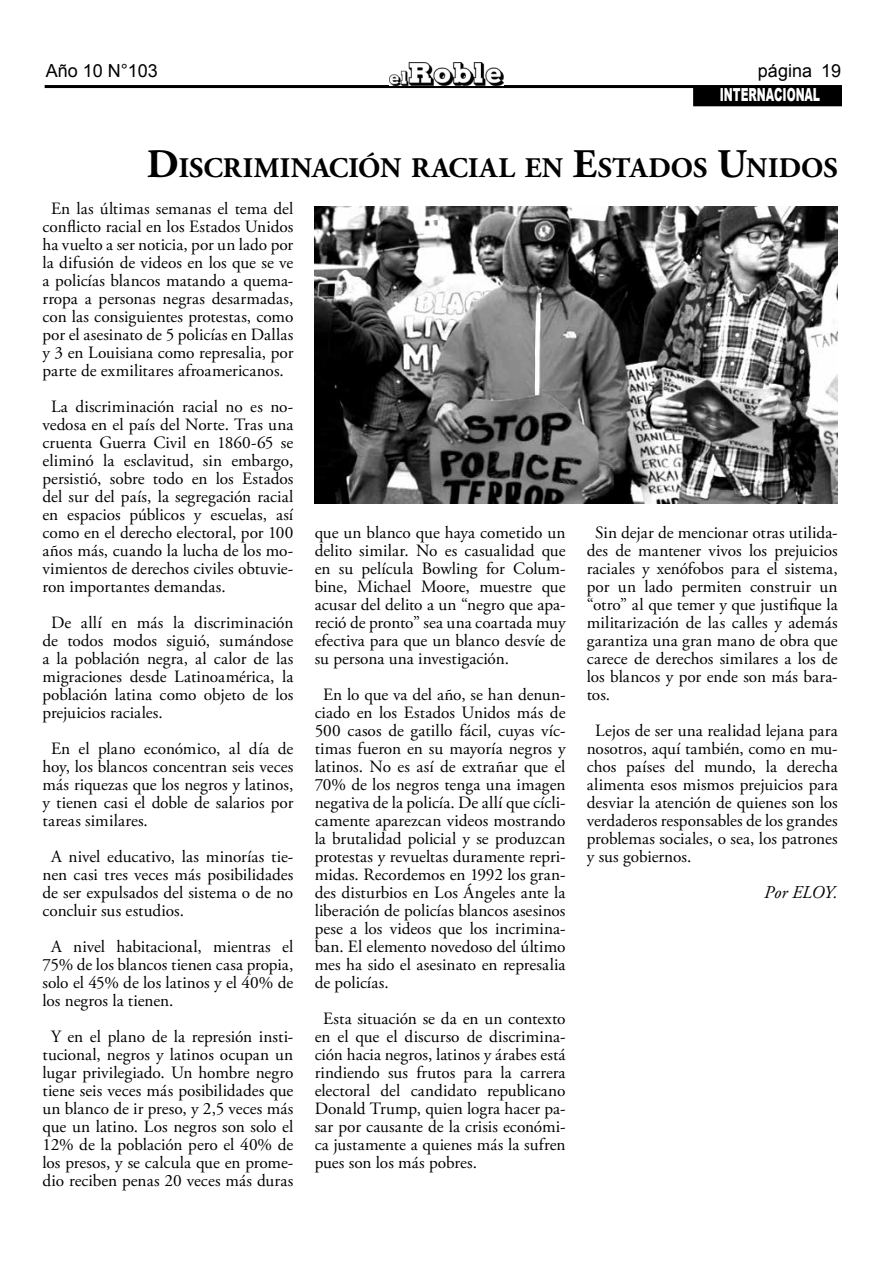
<style>
.page{position:relative;width:893px;height:1263px;background:#fff}
.page>*{position:absolute;margin:0;border:0;box-sizing:border-box;transform-origin:0 0}
.t1{font:700 28.35px "Adobe Garamond Pro";letter-spacing:.005em;color:#000}
.t2{font:18px "Arial";color:#000}
.t3{font:900 18px "Arial";color:#fff;scale:.6 1}
.t4{font:italic 18px "Adobe Garamond Pro";letter-spacing:-.005em;color:#000}
.t5{font:17.25px/18px "Adobe Garamond Pro";color:#000;text-align:justify}
.s1{font-size:40.5px}
</style>
<div class="page">
<hr style="left:45px;top:85px;width:797px;height:3px;background:#000">
<div style="left:694px;top:87px;width:147px;height:19px;background:#000"></div>
<img style="left:389px;top:62px;width:115px;height:23px">
<img style="left:315px;top:207px;width:523px;height:296px">
<p class="t2" style="left:46px;top:59px;width:114px">Año 10 N°103</p>
<p class="t2" style="left:758px;top:59px;width:85px">página 19</p>
<p class="t3" style="left:720px;top:81px;width:169px">INTERNACIONAL</p>
<h1 class="t1" style="left:147px;top:152px;width:692px"><span class="s1">D</span>ISCRIMINACIÓN RACIAL EN <span class="s1">E</span>STADOS <span class="s1">U</span>NIDOS</h1>
<p class="t5" style="left:43px;top:200px;width:252px;text-align:center">En las últimas semanas el tema del conflicto racial en los Estados Unidos ha vuelto a ser noticia, por un lado por la difusión de videos en los que se ve a policías blancos matando a quema&shy;rropa a personas negras desarmadas, con las consiguientes protestas, como por el asesinato de 5 policías en Dallas y 3 en Louisiana como represalia, por parte de exmilitares afroamericanos.</p>
<p class="t5" style="left:43px;top:398px;width:252px;text-indent:9px">La discriminación racial no es no&shy;vedosa en el país del Norte. Tras una cruenta Guerra Civil en 1860-65 se eliminó la esclavitud, sin embargo, persistió, sobre todo en los Estados del sur del país, la segregación racial en espacios públicos y escuelas, así como en el derecho electoral, por 100 años más, cuando la lucha de los mo&shy;vimientos de derechos civiles obtuvie&shy;ron importantes demandas.</p>
<p class="t5" style="left:43px;top:614px;width:252px;text-indent:9px">De allí en más la discriminación de todos modos siguió, sumándose a la población negra, al calor de las migraciones desde Latinoamérica, la población latina como objeto de los prejuicios raciales.</p>
<p class="t5" style="left:43px;top:740px;width:252px;text-indent:9px">En el plano económico, al día de hoy, los blancos concentran seis veces más riquezas que los negros y latinos, y tienen casi el doble de salarios por tareas similares.</p>
<p class="t5" style="left:43px;top:848px;width:252px;text-indent:9px">A nivel educativo, las minorías tie&shy;nen casi tres veces más posibilidades de ser expulsados del sistema o de no concluir sus estudios.</p>
<p class="t5" style="left:43px;top:938px;width:252px;text-indent:9px">A nivel habitacional, mientras el 75% de los blancos tienen casa propia, solo el 45% de los latinos y el 40% de los negros la tienen.</p>
<p class="t5" style="left:43px;top:1028px;width:252px;text-align:center">Y en el plano de la represión insti&shy;tucional, negros y latinos ocupan un lugar privilegiado. Un hombre negro tiene seis veces más posibilidades que un blanco de ir preso, y 2,5 veces más que un latino. Los negros son solo el 12% de la población pero el 40% de los presos, y se calcula que en prome&shy;dio reciben penas 20 veces más duras</p>
<p class="t5" style="left:587px;top:524px;width:252px;text-indent:9px">Sin dejar de mencionar otras utilida&shy;des de mantener vivos los prejuicios raciales y xenófobos para el sistema, por un lado permiten construir un “otro” al que temer y que justifique la militarización de las calles y además garantiza una gran mano de obra que carece de derechos similares a los de los blancos y por ende son más bara&shy;tos.</p>
<p class="t5" style="left:587px;top:722px;width:252px;text-indent:9px">Lejos de ser una realidad lejana para nosotros, aquí también, como en mu&shy;chos países del mundo, la derecha alimenta esos mismos prejuicios para desviar la atención de quienes son los verdaderos responsables de los grandes problemas sociales, o sea, los patrones y sus gobiernos.</p>
<p class="t4" style="left:764px;top:882px;width:75px">Por ELOY.</p>
<p class="t5" style="left:315px;top:524px;width:252px">que un blanco que haya cometido un delito similar. No es casualidad que en su película Bowling for Colum&shy;bine, Michael Moore, muestre que acusar del delito a un “negro que apa&shy;reció de pronto” sea una coartada muy efectiva para que un blanco desvíe de su persona una investigación.</p>
<p class="t5" style="left:315px;top:686px;width:252px;text-indent:9px">En lo que va del año, se han denun&shy;ciado en los Estados Unidos más de 500 casos de gatillo fácil, cuyas víc&shy;timas fueron en su mayoría negros y latinos. No es así de extrañar que el 70% de los negros tenga una imagen negativa de la policía. De allí que cícli&shy;camente aparezcan videos mostrando la brutalidad policial y se produzcan protestas y revueltas duramente repri&shy;midas. Recordemos en 1992 los gran&shy;des disturbios en Los Ángeles ante la liberación de policías blancos asesinos pese a los videos que los incrimina&shy;ban. El elemento novedoso del último mes ha sido el asesinato en represalia de policías.</p>
<p class="t5" style="left:315px;top:1010px;width:252px;text-indent:9px">Esta situación se da en un contexto en el que el discurso de discrimina&shy;ción hacia negros, latinos y árabes está rindiendo sus frutos para la carrera electoral del candidato republicano Donald Trump, quien logra hacer pa&shy;sar por causante de la crisis económi&shy;ca justamente a quienes más la sufren pues son los más pobres.</p>
</div>
